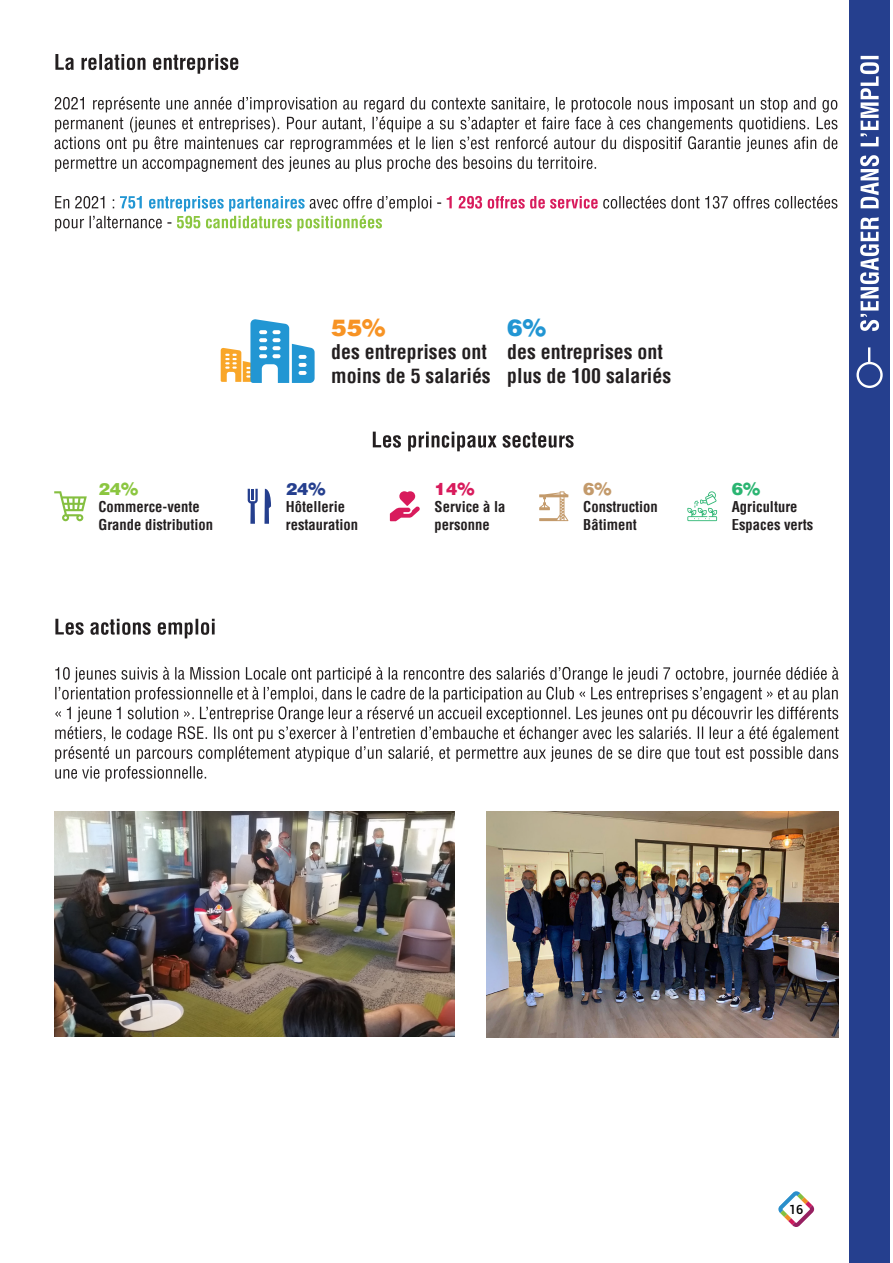
<style>
.page{position:relative;width:893px;height:1263px;background:#fff}
.page>*{position:absolute;margin:0;border:0;box-sizing:border-box;transform-origin:0 0}
.t1{font:900 23.25px "Helvetica LT";color:#f79324}
.t2{font:900 23.25px "Helvetica LT";color:#2296d3}
.t3{font:700 condensed 19.8px/23.9px "Helvetica LT";color:#231f20}
.t4{font:900 17.1px "Helvetica LT";color:#253f8e}
.t5{font:900 17.1px "Helvetica LT";color:#8bc640}
.t6{font:900 17.1px "Helvetica LT";color:#d81b5c}
.t7{font:900 17.1px "Helvetica LT";color:#c39a6b}
.t8{font:900 17.1px "Helvetica LT";color:#2bb572}
.t9{font:700 condensed 14.55px/17.5px "Helvetica LT";color:#231f20}
.t10{font:500 12.6px "Roboto";color:#000}
</style>
<div class="page">
<svg style="left:447px;top:196px;width:390px;height:13px"></svg>
<svg style="left:55px;top:196px;width:386px;height:35px"></svg>
<svg style="left:55px;top:97px;width:782px;height:75px"></svg>
<svg style="left:55px;top:54px;width:183px;height:20px"></svg>
<svg style="left:55px;top:667px;width:784px;height:115px"></svg>
<svg style="left:55px;top:619px;width:160px;height:19px"></svg>
<svg style="left:221px;top:319px;width:94px;height:64px"></svg>
<svg style="left:373px;top:432px;width:201px;height:19px"></svg>
<img style="left:486px;top:811px;width:353px;height:227px">
<img style="left:54px;top:811px;width:401px;height:226px">
<svg style="left:778px;top:1191px;width:36px;height:36px"></svg>
<svg style="left:248px;top:489px;width:10px;height:35px"></svg>
<svg style="left:264px;top:488px;width:7px;height:36px"></svg>
<svg style="left:54px;top:491px;width:33px;height:30px"></svg>
<svg style="left:539px;top:491px;width:29px;height:30px"></svg>
<svg style="left:687px;top:491px;width:30px;height:30px"></svg>
<svg style="left:390px;top:491px;width:30px;height:30px"></svg>
<div style="left:849px;top:0;width:41px;height:1263px;background:#253f8e"></div>
<svg style="left:860px;top:56px;width:19px;height:275px"></svg>
<svg style="left:856px;top:347px;width:27px;height:41px"></svg>
<p class="t5" style="left:98px;top:478px;width:41px">24%</p>
<p class="t9" style="left:98px;top:498px;width:116px">Commerce-vente<br>Grande distribution</p>
<p class="t1" style="left:331px;top:312px;width:56px">55%</p>
<p class="t3" style="left:331px;top:340px;width:161px">des entreprises ont moins de 5 salariés</p>
<p class="t2" style="left:507px;top:312px;width:40px">6%</p>
<p class="t3" style="left:507px;top:340px;width:157px">des entreprises ont</p>
<p class="t3" style="left:507px;top:364px;width:165px">plus de 100 salariés</p>
<p class="t4" style="left:286px;top:478px;width:41px">24%</p>
<p class="t6" style="left:435px;top:478px;width:41px">14%</p>
<p class="t7" style="left:583px;top:478px;width:30px">6%</p>
<p class="t9" style="left:286px;top:498px;width:61px">Hôtellerie</p>
<p class="t9" style="left:286px;top:515px;width:74px">restauration</p>
<p class="t9" style="left:435px;top:498px;width:72px">Service à la</p>
<p class="t9" style="left:435px;top:515px;width:57px">personne</p>
<p class="t9" style="left:583px;top:498px;width:76px">Construction</p>
<p class="t9" style="left:583px;top:515px;width:55px">Bâtiment</p>
<p class="t8" style="left:732px;top:478px;width:30px">6%</p>
<p class="t9" style="left:732px;top:498px;width:67px">Agriculture</p>
<p class="t9" style="left:732px;top:515px;width:83px">Espaces verts</p>
<p class="t10" style="left:789px;top:1200px;width:16px">16</p>
</div>
